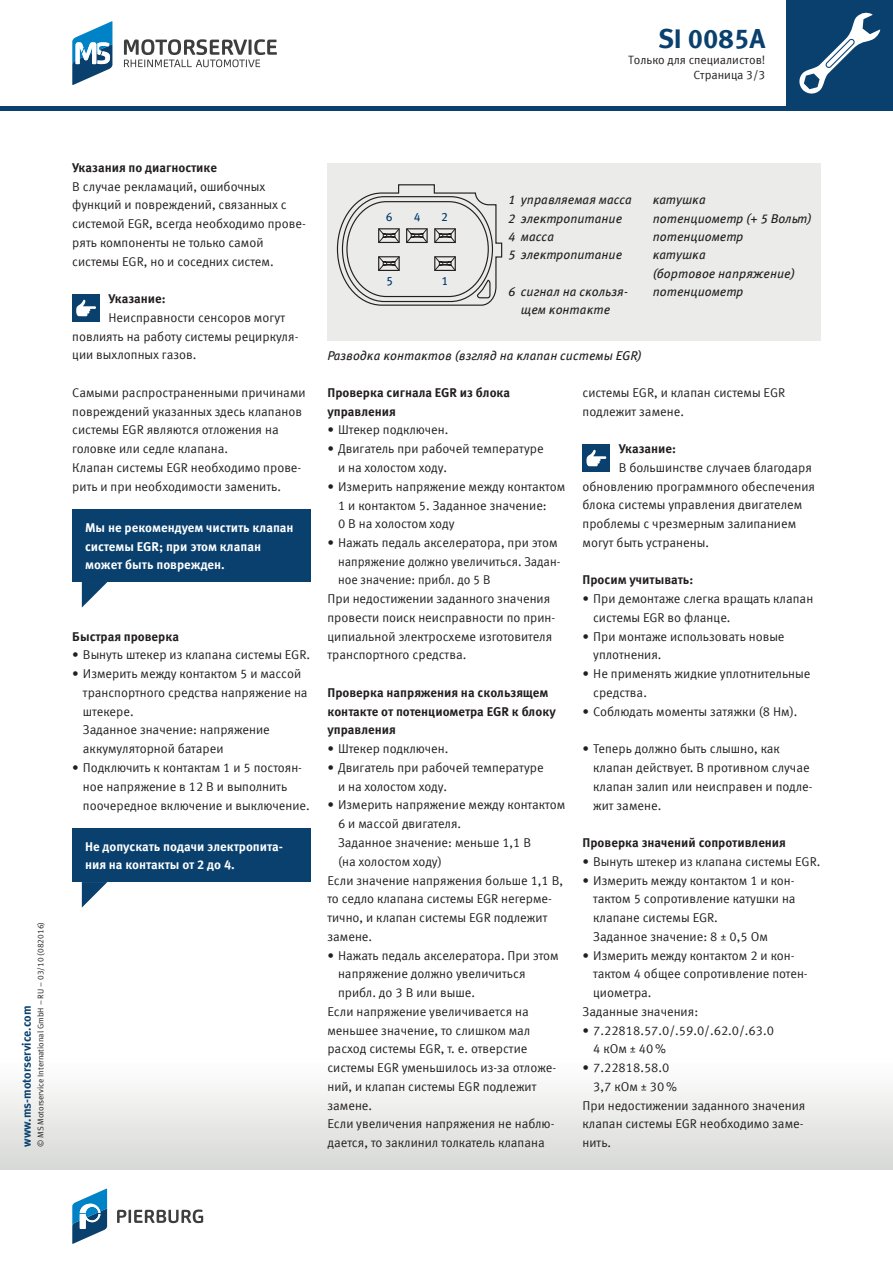
<style>
.page{position:relative;width:893px;height:1263px;background:#fff}
.page>*{position:absolute;margin:0;border:0;box-sizing:border-box;transform-origin:0 0}
.t1{font:700 27px "Meta Offc Pro";color:#09406e}
.t2{font:12.75px/18.8px "Meta Offc Pro Norm";color:#231f20}
.t3{font:700 12.75px/18.8px "Meta Offc Pro";color:#231f20}
.t4{font:italic 12.75px/18.8px "Meta OFC";color:#231f20}
.t5{font:700 12.75px/18.8px "Meta Offc Pro";color:#fff}
.t6{font:12.75px "Meta Offc Pro Norm";color:#231f20;scale:.96 1}
.t7{font:12px "Meta Offc Pro Norm";color:#231f20}
.t8{font:700 12px "Meta Offc Pro";color:#09406e}
.t9{font:12px "Meta OFC";color:#003a6f}
.t10{font:8.25px "Meta Offc Pro Norm";color:#231f20}
</style>
<div class="page">
<div style="left:0;top:106px;width:893px;height:5px;background:#09406e"></div>
<div style="left:0;top:1054px;width:893px;height:115px;background:linear-gradient(to bottom,#fff,#d8d9d6)"></div>
<div style="left:787px;top:0;width:106px;height:106px;background:#09406e"></div>
<svg style="left:799px;top:12px;width:81px;height:82px"></svg>
<svg style="left:124px;top:39px;width:153px;height:28px"></svg>
<svg style="left:72px;top:21px;width:40px;height:64px"></svg>
<svg style="left:117px;top:1209px;width:86px;height:14px"></svg>
<svg style="left:72px;top:1188px;width:35px;height:56px"></svg>
<div style="left:327px;top:163px;width:494px;height:178px;background:#ebecea"></div>
<svg style="left:336px;top:184px;width:167px;height:122px"></svg>
<div style="left:72px;top:509px;width:238px;height:73px;background:#09406e"></div>
<svg style="left:82px;top:582px;width:25px;height:25px"></svg>
<div style="left:72px;top:828px;width:238px;height:54px;background:#09406e"></div>
<svg style="left:82px;top:882px;width:25px;height:25px"></svg>
<div style="left:72px;top:294px;width:28px;height:28px;background:#09406e"></div>
<svg style="left:76px;top:300px;width:20px;height:16px"></svg>
<div style="left:583px;top:444px;width:27px;height:28px;background:#09406e"></div>
<svg style="left:586px;top:450px;width:20px;height:16px"></svg>
<h1 class="t1" style="left:658px;top:18px;width:109px">SI 0085A</h1>
<p class="t7" style="left:628px;top:51px;width:139px">Тoлько для спeциaлиcтoв!</p>
<p class="t7" style="left:693px;top:66px;width:74px">Страница 3/3</p>
<p class="t10" style="left:34px;top:1147px;width:227px;rotate:-90deg">© MS Motorservice International GmbH – RU – 03/10 (082016)</p>
<p class="t8" style="left:17px;top:1147px;width:143px;rotate:-90deg">www.ms-motorservice.com</p>
<p class="t3" style="left:72px;top:157px;width:146px">Указания по диагностике</p>
<p class="t2" style="left:72px;top:176px;width:235px">В случае рекламаций, ошибочных функций и повреждений, связанных с системой EGR, всегда необходимо прове&shy;рять компоненты не только самой системы EGR, но и соседних систем.</p>
<p class="t3" style="left:108px;top:288px;width:59px">Указание:</p>
<p class="t2" style="left:72px;top:307px;width:228px;text-indent:36px">Неисправности сенсоров могут повлиять на работу системы рециркуля&shy;ции выхлопных газов.</p>
<p class="t2" style="left:72px;top:382px;width:235px">Самыми распространенными причинами повреждений указанных здесь клапанов системы EGR являются отложения на головке или седле клапана.<br>Клапан системы EGR необходимо прове&shy;рить и при необходимости заменить.</p>
<p class="t5" style="left:85px;top:517px;width:210px">Мы не рекомендуем чистить клапан системы EGR; при этом клапан может быть поврежден.</p>
<p class="t3" style="left:72px;top:626px;width:108px">Быстрая проверка</p>
<p class="t2" style="left:72px;top:645px;width:239px">• Вынуть штекер из клапана системы EGR.</p>
<p class="t2" style="left:83px;top:664px;width:226px;text-indent:-11px">• Измерить между контактом 5 и массой транспортного средства напряжение на штекере.<br>Заданное значение: напряжение аккумуляторной батареи</p>
<p class="t2" style="left:83px;top:757px;width:228px;text-indent:-11px">• Подключить к контактам 1 и 5 постоян&shy;ное напряжение в 12 В и выполнить поочередное включение и выключение.</p>
<p class="t5" style="left:85px;top:836px;width:199px">Не допускать подачи электропита&shy;ния на контакты от 2 до 4.</p>
<p class="t9" style="left:386px;top:209px;width:8px">6</p>
<p class="t9" style="left:414px;top:209px;width:8px">4</p>
<p class="t9" style="left:441px;top:209px;width:8px">2</p>
<p class="t9" style="left:386px;top:273px;width:8px">5</p>
<p class="t9" style="left:441px;top:273px;width:8px">1</p>
<p class="t4" style="left:508px;top:191px;width:125px">1 управляемая масса</p>
<p class="t4" style="left:653px;top:191px;width:55px">катушка</p>
<p class="t4" style="left:508px;top:209px;width:116px">2 электропитание</p>
<p class="t4" style="left:653px;top:209px;width:161px">потенциометр (+ 5 Вольт)</p>
<p class="t4" style="left:508px;top:227px;width:47px">4 масса</p>
<p class="t4" style="left:653px;top:227px;width:92px">потенциометр</p>
<p class="t4" style="left:508px;top:245px;width:116px">5 электропитание</p>
<p class="t4" style="left:653px;top:245px;width:144px">катушка<br>(бортовое напряжение)</p>
<p class="t4" style="left:508px;top:282px;width:122px;text-align:center">6 сигнал на скользя&shy;щем контакте</p>
<p class="t4" style="left:653px;top:282px;width:92px">потенциометр</p>
<p class="t4" style="left:327px;top:346px;width:316px">Разводка контактов (взгляд на клапан системы EGR)</p>
<p class="t2" style="left:583px;top:382px;width:204px">системы EGR, и клапан системы EGR подлежит замене.</p>
<p class="t3" style="left:619px;top:438px;width:59px">Указание:</p>
<p class="t2" style="left:583px;top:457px;width:234px;text-indent:36px">В большинстве случаев благодаря обновлению программного обеспечения блока системы управления двигателем проблемы с чрезмерным залипанием могут быть устранены.</p>
<p class="t3" style="left:583px;top:570px;width:112px">Просим учитывать:</p>
<p class="t2" style="left:593px;top:588px;width:222px;text-indent:-11px">• При демонтаже слегка вращать клапан системы EGR во фланце.</p>
<p class="t2" style="left:593px;top:626px;width:193px;text-indent:-11px">• При монтаже использовать новые уплотнения.</p>
<p class="t2" style="left:593px;top:664px;width:219px;text-indent:-11px">• Не применять жидкие уплотнительные средства.</p>
<p class="t2" style="left:583px;top:701px;width:216px">• Соблюдать моменты затяжки (8 Нм).</p>
<p class="t2" style="left:593px;top:739px;width:221px;text-indent:-11px">• Теперь должно быть слышно, как клапан действует. В противном случае клапан залип или неисправен и подле&shy;жит замене.</p>
<p class="t3" style="left:583px;top:832px;width:205px">Проверка значений сопротивления</p>
<p class="t2" style="left:583px;top:851px;width:239px">• Вынуть штекер из клапана системы EGR.</p>
<p class="t2" style="left:593px;top:870px;width:204px;text-indent:-11px">• Измерить между контактом 1 и кон&shy;тактом 5 сопротивление катушки на клапане системы EGR.<br>Заданное значение: 8 ± 0,5 Ом</p>
<p class="t2" style="left:583px;top:945px;width:212px">• Измерить между контактом 2 и кон-</p>
<p class="t2" style="left:593px;top:964px;width:216px">тактом 4 общее сопротивление потен-</p>
<p class="t2" style="left:593px;top:982px;width:60px">циометра.</p>
<p class="t2" style="left:583px;top:1001px;width:117px">Заданные значения:</p>
<p class="t2" style="left:593px;top:1020px;width:182px;text-indent:-11px">• 7.22818.57.0/.59.0/.62.0/.63.0<br>4 кОм ± 40%</p>
<p class="t2" style="left:583px;top:1057px;width:88px">• 7.22818.58.0</p>
<p class="t2" style="left:593px;top:1076px;width:85px">3,7 кОм ± 30%</p>
<p class="t2" style="left:583px;top:1095px;width:224px">При недостижении заданного значения</p>
<p class="t2" style="left:583px;top:1114px;width:223px">клапан системы EGR необходимо заме-</p>
<p class="t2" style="left:583px;top:1132px;width:30px">нить.</p>
<p class="t3" style="left:327px;top:382px;width:184px">Проверка сигнала EGR из блока управления</p>
<p class="t2" style="left:327px;top:420px;width:123px">• Штекер подключен.</p>
<p class="t2" style="left:338px;top:439px;width:207px;text-indent:-11px">• Двигатель при рабочей температуре и на холостом ходу.</p>
<p class="t2" style="left:338px;top:476px;width:229px;text-indent:-11px">• Измерить напряжение между контактом<br>1 и контактом 5. Заданное значение:<br>0 В на холостом ходу</p>
<p class="t2" style="left:327px;top:532px;width:232px">• Нажать педаль акселератора, при этом</p>
<p class="t6" style="left:338px;top:552px;width:233px">напряжение должно увеличиться. Задан-</p>
<p class="t6" style="left:338px;top:570px;width:160px">ное значение: прибл. до 5 В</p>
<p class="t2" style="left:327px;top:588px;width:224px">При недостижении заданного значения</p>
<p class="t2" style="left:327px;top:607px;width:229px">провести поиск неисправности по прин-</p>
<p class="t2" style="left:327px;top:626px;width:226px">ципиальной электросхеме изготовителя</p>
<p class="t2" style="left:327px;top:645px;width:140px">транспортного средства.</p>
<p class="t3" style="left:327px;top:682px;width:230px">Проверка напряжения на скользящем контакте от потенциометра EGR к блоку управления</p>
<p class="t2" style="left:327px;top:738px;width:123px">• Штекер подключен.</p>
<p class="t2" style="left:338px;top:757px;width:207px;text-indent:-11px">• Двигатель при рабочей температуре и на холостом ходу.</p>
<p class="t2" style="left:327px;top:795px;width:239px">• Измерить напряжение между контактом</p>
<p class="t2" style="left:338px;top:814px;width:125px">6 и массой двигателя.</p>
<p class="t2" style="left:338px;top:832px;width:195px">Заданное значение: меньше 1,1 В</p>
<p class="t2" style="left:338px;top:851px;width:105px">(на холостом ходу)</p>
<p class="t2" style="left:327px;top:870px;width:237px">Если значение напряжения больше 1,1 В,</p>
<p class="t2" style="left:327px;top:889px;width:226px">то седло клапана системы EGR негерме-</p>
<p class="t2" style="left:327px;top:907px;width:222px">тично, и клапан системы EGR подлежит</p>
<p class="t2" style="left:327px;top:926px;width:46px">замене.</p>
<p class="t2" style="left:327px;top:945px;width:233px">• Нажать педаль акселератора. При этом</p>
<p class="t2" style="left:338px;top:964px;width:189px">напряжение должно увеличиться</p>
<p class="t2" style="left:338px;top:982px;width:138px">прибл. до 3 В или выше.</p>
<p class="t2" style="left:327px;top:1001px;width:203px">Если напряжение увеличивается на</p>
<p class="t2" style="left:327px;top:1020px;width:204px">меньшее значение, то слишком мал</p>
<p class="t2" style="left:327px;top:1039px;width:202px">расход системы EGR, т. е. отверстие</p>
<p class="t2" style="left:327px;top:1057px;width:230px">системы EGR уменьшилось из-за отложе-</p>
<p class="t2" style="left:327px;top:1076px;width:211px">ний, и клапан системы EGR подлежит</p>
<p class="t2" style="left:327px;top:1095px;width:46px">замене.</p>
<p class="t2" style="left:327px;top:1114px;width:229px">Если увеличения напряжения не наблю-</p>
<p class="t2" style="left:327px;top:1132px;width:219px">дается, то заклинил толкатель клапана</p>
</div>
